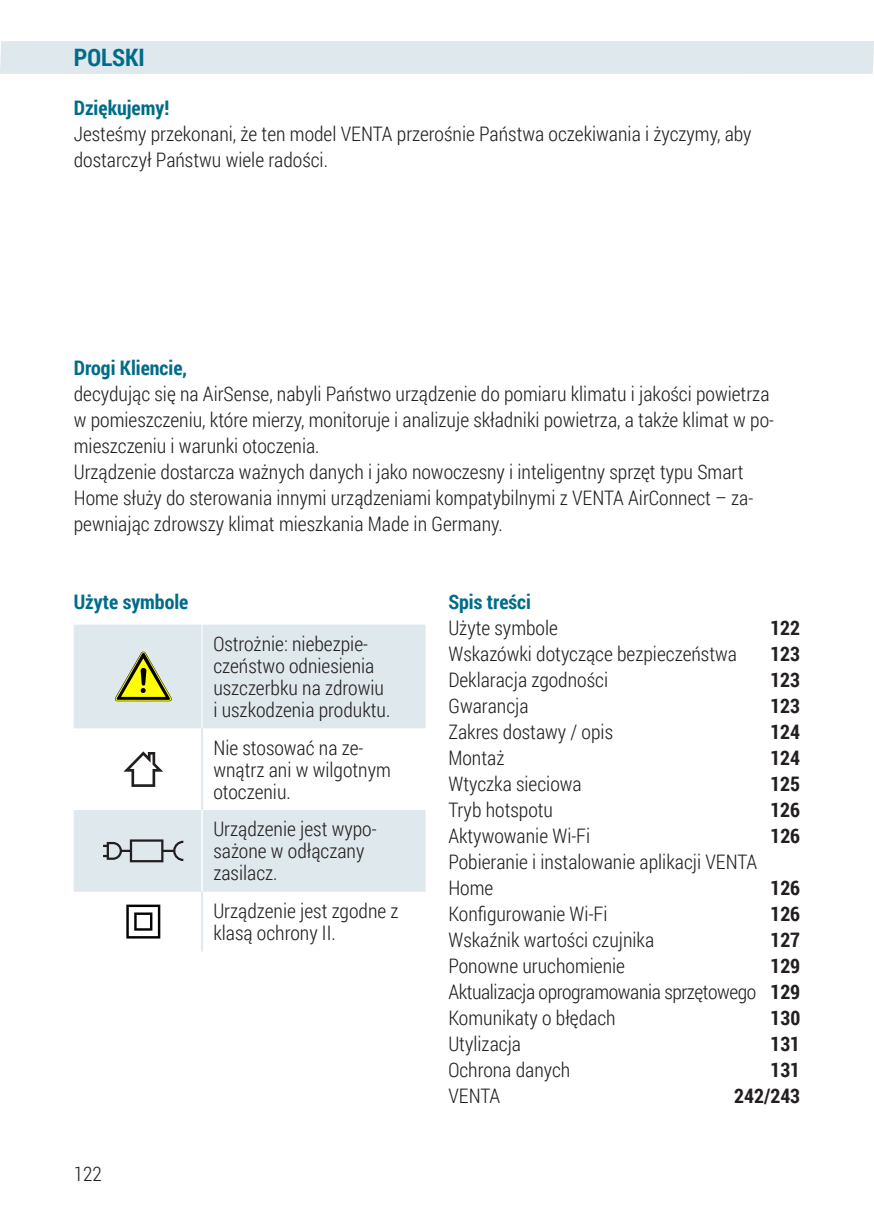
<style>
.page{position:relative;width:874px;height:1225px;background:#fff}
.page>*{position:absolute;margin:0;border:0;box-sizing:border-box;transform-origin:0 0}
.t1{font:700 24px "Roboto Condensed";color:#006c89}
.t2{font:300 20px/26px "Roboto Condensed";color:#231f20}
.t3{font:700 20px "Roboto Condensed";color:#231f20}
.t4{font:700 20px "Roboto Condensed";color:#006c89}
.s1{font-weight:700}
</style>
<div class="page">
<div style="left:0;top:41px;width:873px;height:33px;background:#dfe8ed"></div>
<svg style="left:74px;top:624px;width:351px;height:267px;fill:#dfe8ed"></svg>
<hr style="left:201px;top:810px;width:2px;height:81px;background:#fff">
<hr style="left:201px;top:728px;width:1px;height:82px;background:#c2d4e0">
<hr style="left:201px;top:891px;width:1px;height:60px;background:#c2d4e0">
<hr style="left:201px;top:624px;width:1px;height:104px;background:#fff">
<hr style="left:117px;top:701px;width:52px;height:1px;background:#000">
<svg style="left:115px;top:651px;width:57px;height:50px;background:#b8bc6c"></svg>
<svg style="left:123px;top:751px;width:40px;height:36px"></svg>
<svg style="left:103px;top:839px;width:80px;height:23px;background:#b0b5b9"></svg>
<svg style="left:126px;top:904px;width:34px;height:34px"></svg>
<p class="t1" style="left:74px;top:41px;width:73px">POLSKI</p>
<p class="t4" style="left:74px;top:94px;width:97px">Dziękujemy!</p>
<p class="t2" style="left:74px;top:120px;width:679px">Jesteśmy przekonani, że ten model VENTA przerośnie Państwa oczekiwania i życzymy, aby dostarczył Państwu wiele radości.</p>
<p class="t4" style="left:74px;top:354px;width:115px">Drogi Kliencie,</p>
<p class="t2" style="left:74px;top:380px;width:701px">decydując się na AirSense, nabyli Państwo urządzenie do pomiaru klimatu i jakości powietrza w pomieszczeniu, które mierzy, monitoruje i analizuje składniki powietrza, a także klimat w po&shy;mieszczeniu i warunki otoczenia.<br>Urządzenie dostarcza ważnych danych i jako nowoczesny i inteligentny sprzęt typu Smart Home służy do sterowania innymi urządzeniami kompatybilnymi z VENTA AirConnect – za&shy;pewniając zdrowszy klimat mieszkania Made in Germany.</p>
<p class="t4" style="left:74px;top:588px;width:116px">Użyte symbole</p>
<p class="t2" style="left:213px;top:632px;width:178px;line-height:22px">Ostrożnie: niebezpie&shy;czeństwo odniesienia uszczerbku na zdrowiu i uszkodzenia produktu.</p>
<p class="t2" style="left:213px;top:736px;width:179px;line-height:22px">Nie stosować na ze&shy;wnątrz ani w wilgotnym otoczeniu.</p>
<p class="t2" style="left:213px;top:817px;width:165px;line-height:22px">Urządzenie jest wypo&shy;sażone w odłączany zasilacz.</p>
<p class="t2" style="left:213px;top:899px;width:187px;line-height:22px">Urządzenie jest zgodne z klasą ochrony II.</p>
<p class="t2" style="left:74px;top:1160px;width:30px">122</p>
<p class="t4" style="left:448px;top:588px;width:84px">Spis treści</p>
<p class="t2" style="left:448px;top:614px;width:111px">Użyte symbole</p>
<p class="t3" style="left:770px;top:614px;width:31px">122</p>
<p class="t2" style="left:448px;top:640px;width:290px">Wskazówki dotyczące bezpieczeństwa</p>
<p class="t3" style="left:770px;top:640px;width:31px">123</p>
<p class="t2" style="left:448px;top:666px;width:161px">Deklaracja zgodności</p>
<p class="t3" style="left:770px;top:666px;width:31px">123</p>
<p class="t2" style="left:448px;top:692px;width:82px">Gwarancja</p>
<p class="t3" style="left:770px;top:692px;width:31px">123</p>
<p class="t2" style="left:448px;top:718px;width:166px">Zakres dostawy / opis</p>
<p class="t3" style="left:770px;top:718px;width:31px">124</p>
<p class="t2" style="left:448px;top:744px;width:58px">Montaż</p>
<p class="t3" style="left:770px;top:744px;width:31px">124</p>
<p class="t2" style="left:448px;top:770px;width:135px">Wtyczka sieciowa</p>
<p class="t3" style="left:770px;top:770px;width:31px">125</p>
<p class="t2" style="left:448px;top:796px;width:106px">Tryb hotspotu</p>
<p class="t3" style="left:770px;top:796px;width:31px">126</p>
<p class="t2" style="left:448px;top:822px;width:143px">Aktywowanie Wi-Fi</p>
<p class="t3" style="left:770px;top:822px;width:31px">126</p>
<p class="t2" style="left:448px;top:848px;width:310px">Pobieranie i instalowanie aplikacji VENTA<br>Home</p>
<p class="t3" style="left:770px;top:874px;width:31px">126</p>
<p class="t2" style="left:448px;top:900px;width:160px">Konfigurowanie Wi-Fi</p>
<p class="t3" style="left:770px;top:900px;width:31px">126</p>
<p class="t2" style="left:448px;top:926px;width:207px">Wskaźnik wartości czujnika</p>
<p class="t3" style="left:770px;top:926px;width:31px">127</p>
<p class="t2" style="left:448px;top:952px;width:178px">Ponowne uruchomienie</p>
<p class="t2" style="left:448px;top:952px;width:353px;text-align:justify;text-indent:322px"><span class="s1">129<br></span>Aktualizacja oprogramowania sprzętowego <span class="s1">129<br></span>Komunikaty o błędach</p>
<p class="t3" style="left:770px;top:1004px;width:31px">130</p>
<p class="t2" style="left:448px;top:1030px;width:74px">Utylizacja</p>
<p class="t3" style="left:770px;top:1030px;width:31px">131</p>
<p class="t2" style="left:448px;top:1056px;width:123px">Ochrona danych</p>
<p class="t3" style="left:770px;top:1056px;width:31px">131</p>
<p class="t2" style="left:448px;top:1082px;width:53px">VENTA</p>
<p class="t3" style="left:733px;top:1082px;width:68px">242/243</p>
</div>
